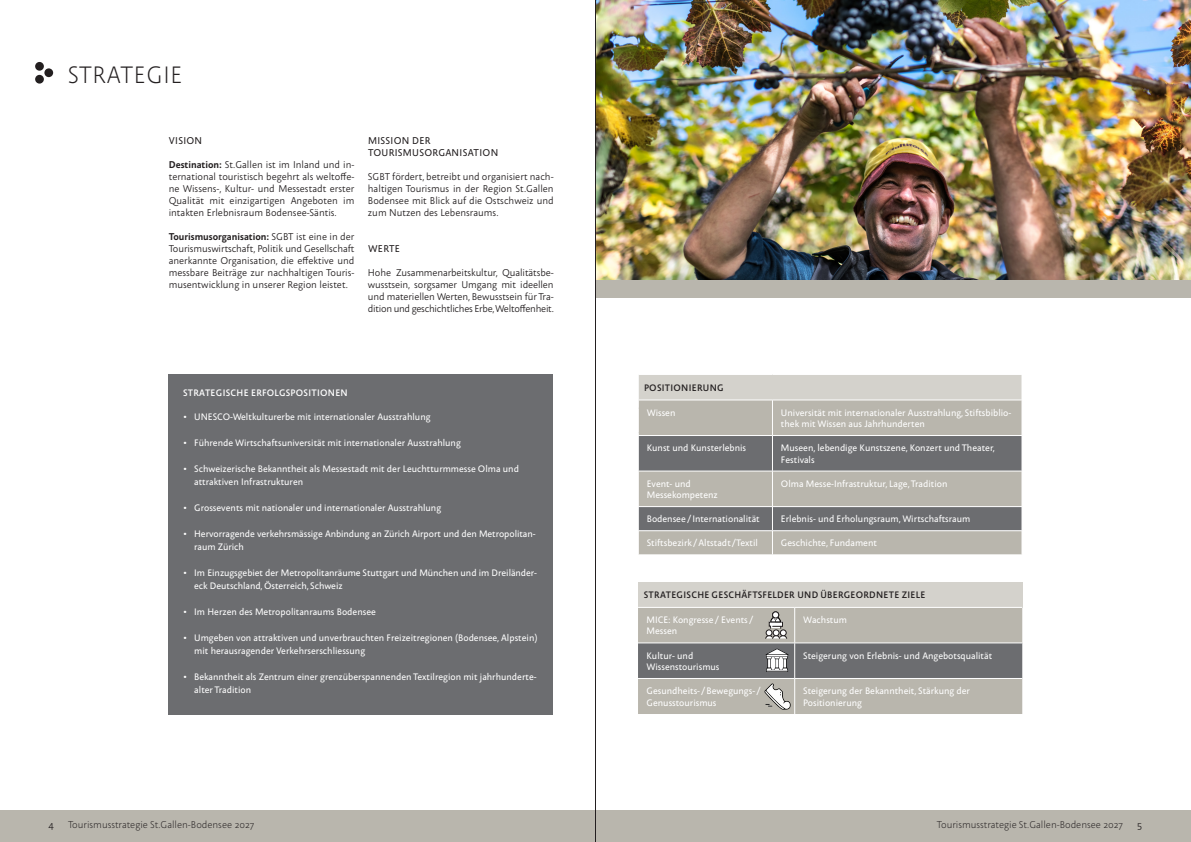
<style>
.page{position:relative;width:1191px;height:842px;background:#fff}
.page>*{position:absolute;margin:0;border:0;box-sizing:border-box;transform-origin:0 0}
.Innenseite-Titel{font:300 24px "abc Alena";letter-spacing:.03em;color:#231f20}
.Innenseite-Lauftext{font:10px/12px "abc Alena";color:#231f20;text-align:justify}
.t1{font:300 10px "abc Alena";color:#231f20}
.Innenseite-Untertite{font:500 10px/12px "abc Alena";letter-spacing:.03em;color:#231f20}
.Tabellentext{font:500 9.5px/11.4px "abc Alena";color:#fff}
.Innenseite-Untertite-2{font:600 9.5px "abc Alena";letter-spacing:.03em;color:#231f20}
.Innenseite-Untertite-3{font:600 9.5px "abc Alena";letter-spacing:.03em;color:#fff}
.s1{font-weight:700}
</style>
<div class="page">
<div style="left:35px;top:62px;width:9px;height:9px;background:#231f20;border-radius:50%"></div>
<div style="left:35px;top:75px;width:9px;height:9px;background:#231f20;border-radius:50%"></div>
<div style="left:44px;top:68px;width:9px;height:9px;background:#231f20;border-radius:50%"></div>
<div style="left:0;top:811px;width:1191px;height:31px;background:#b9b6ad"></div>
<div style="left:169px;top:374px;width:384px;height:340px;background:#6c6d70"></div>
<img style="left:596px;top:0;width:595px;height:281px">
<div style="left:638px;top:374px;width:384px;height:26px;background:#d4d2cc"></div>
<div style="left:639px;top:401px;width:382px;height:34px;background:#b9b6ad"></div>
<hr style="left:638px;top:374px;width:134px;height:1px;background:#fff">
<svg style="left:638px;top:375px;width:1px;height:25px"></svg>
<hr style="left:772px;top:374px;width:250px;height:1px;background:#fff">
<svg style="left:1021px;top:375px;width:1px;height:25px"></svg>
<hr style="left:772px;top:400px;width:1px;height:35px;background:#fff">
<svg style="left:638px;top:435px;width:384px;height:120px;background:#979693"></svg>
<div style="left:638px;top:582px;width:384px;height:25px;background:#d4d2cc"></div>
<div style="left:638px;top:608px;width:384px;height:106px;background:#b9b6ad"></div>
<hr style="left:794px;top:608px;width:1px;height:35px;background:#fff">
<hr style="left:794px;top:679px;width:1px;height:35px;background:#fff">
<div style="left:595px;top:281px;width:596px;height:17px;background:#b9b6ad"></div>
<svg style="left:638px;top:611px;width:384px;height:99px;background:#a09f9a"></svg>
<hr style="left:595px;top:0;width:1px;height:842px;background:#231f20">
<p class="Innenseite-Titel" style="left:68px;top:59px;width:116px">STRATEGIE</p>
<p class="Innenseite-Untertite" style="left:169px;top:134px;width:35px">VISION</p>
<p class="Innenseite-Lauftext" style="left:169px;top:158px;width:187px"><span class="s1">Destination:</span> St.Gallen ist im Inland und in&shy;ternational touristisch begehrt als weltoffe&shy;ne Wissens-, Kultur- und Messestadt erster Qualität mit einzigartigen Angeboten im intakten Erlebnisraum Bodensee-Säntis.</p>
<p class="Innenseite-Lauftext" style="left:169px;top:230px;width:187px"><span class="s1">Tourismusorganisation:</span> SGBT ist eine in der Tourismuswirtschaft, Politik und Gesellschaft anerkannte Organisation, die effektive und messbare Beiträge zur nachhaltigen Touris&shy;musentwicklung in unserer Region leistet.</p>
<p class="Innenseite-Untertite" style="left:368px;top:134px;width:132px">MISSION DER<br>TOURISMUSORGANISATION</p>
<p class="Innenseite-Lauftext" style="left:368px;top:170px;width:187px">SGBT fördert, betreibt und organisiert nach&shy;haltigen Tourismus in der Region St.Gallen Bodensee mit Blick auf die Ostschweiz und zum Nutzen des Lebensraums.</p>
<p class="Innenseite-Untertite" style="left:368px;top:242px;width:33px">WERTE</p>
<p class="Innenseite-Lauftext" style="left:368px;top:266px;width:188px">Hohe Zusammenarbeitskultur, Qualitätsbe&shy;wusstsein, sorgsamer Umgang mit ideellen und materiellen Werten, Bewusstsein für Tra&shy;dition und geschichtliches Erbe, Weltoffenheit.</p>
<p class="Innenseite-Untertite-3" style="left:183px;top:385px;width:166px">STRATEGISCHE ERFOLGSPOSITIONEN</p>
<p class="Tabellentext" style="left:183px;top:411px;width:249px">• UNESCO-Weltkulturerbe mit internationaler Ausstrahlung</p>
<p class="Tabellentext" style="left:183px;top:437px;width:279px">• Führende Wirtschaftsuniversität mit internationaler Ausstrahlung</p>
<p class="Tabellentext" style="left:194px;top:462px;width:326px;line-height:13px;text-indent:-11px">• Schweizerische Bekanntheit als Messestadt mit der Leuchtturmmesse Olma und attraktiven Infrastrukturen</p>
<p class="Tabellentext" style="left:183px;top:502px;width:260px">• Grossevents mit nationaler und internationaler Ausstrahlung</p>
<p class="Tabellentext" style="left:194px;top:527px;width:343px;line-height:13px;text-indent:-11px">• Hervorragende verkehrsmässige Anbindung an Zürich Airport und den Metropolitan&shy;raum Zürich</p>
<p class="Tabellentext" style="left:194px;top:566px;width:344px;line-height:13px;text-indent:-11px">• Im Einzugsgebiet der Metropolitanräume Stuttgart und München und im Dreiländer&shy;eck Deutschland, Österreich, Schweiz</p>
<p class="Tabellentext" style="left:183px;top:606px;width:194px">• Im Herzen des Metropolitanraums Bodensee</p>
<p class="Tabellentext" style="left:194px;top:631px;width:345px;line-height:13px;text-indent:-11px">• Umgeben von attraktiven und unverbrauchten Freizeitregionen (Bodensee, Alpstein) mit herausragender Verkehrserschliessung</p>
<p class="Tabellentext" style="left:194px;top:670px;width:344px;line-height:13px;text-indent:-11px">• Bekanntheit als Zentrum einer grenzüberspannenden Textilregion mit jahrhunderte&shy;alter Tradition</p>
<p class="Innenseite-Untertite-2" style="left:644px;top:381px;width:81px">POSITIONIERUNG</p>
<p class="Tabellentext" style="left:647px;top:406px;width:30px">Wissen</p>
<p class="Tabellentext" style="left:781px;top:406px;width:232px">Universität mit internationaler Ausstrahlung, Stiftsbiblio&shy;thek mit Wissen aus Jahrhunderten</p>
<p class="Tabellentext" style="left:647px;top:442px;width:101px">Kunst und Kunsterlebnis</p>
<p class="Tabellentext" style="left:781px;top:442px;width:215px">Museen, lebendige Kunstszene, Konzert und Theater,<br>Festivals</p>
<p class="Tabellentext" style="left:647px;top:477px;width:73px">Event- und<br>Messekompetenz</p>
<p class="Tabellentext" style="left:781px;top:477px;width:168px">Olma Messe-Infrastruktur, Lage, Tradition</p>
<p class="Tabellentext" style="left:647px;top:513px;width:114px">Bodensee/ Internationalität</p>
<p class="Tabellentext" style="left:781px;top:513px;width:191px">Erlebnis- und Erholungsraum, Wirtschaftsraum</p>
<p class="Tabellentext" style="left:647px;top:537px;width:113px">Stiftsbezirk /Altstadt/Textil</p>
<p class="Tabellentext" style="left:781px;top:537px;width:97px">Geschichte, Fundament</p>
<p class="Innenseite-Untertite-2" style="left:644px;top:588px;width:283px">STRATEGISCHE GESCHÄFTSFELDER UND ÜBERGEORDNETE ZIELE</p>
<p class="Tabellentext" style="left:646px;top:614px;width:108px">MICE: Kongresse/ Events /<br>Messen</p>
<p class="Tabellentext" style="left:803px;top:614px;width:45px">Wachstum</p>
<p class="Tabellentext" style="left:646px;top:649px;width:74px">Kultur- und<br>Wissenstourismus</p>
<p class="Tabellentext" style="left:803px;top:649px;width:190px">Steigerung von Erlebnis- und Angebotsqualität</p>
<p class="Tabellentext" style="left:646px;top:685px;width:115px">Gesundheits- /Bewegungs- /<br>Genusstourismus</p>
<p class="Tabellentext" style="left:803px;top:685px;width:168px">Steigerung der Bekanntheit, Stärkung der<br>Positionierung</p>
<p class="Innenseite-Lauftext" style="left:48px;top:818px;width:7px">4</p>
<p class="t1" style="left:68px;top:818px;width:187px">Tourismusstrategie St.Gallen-Bodensee 2027</p>
<p class="t1" style="left:937px;top:818px;width:187px">Tourismusstrategie St.Gallen-Bodensee 2027</p>
<p class="Innenseite-Lauftext" style="left:1137px;top:818px;width:6px">5</p>
</div>
